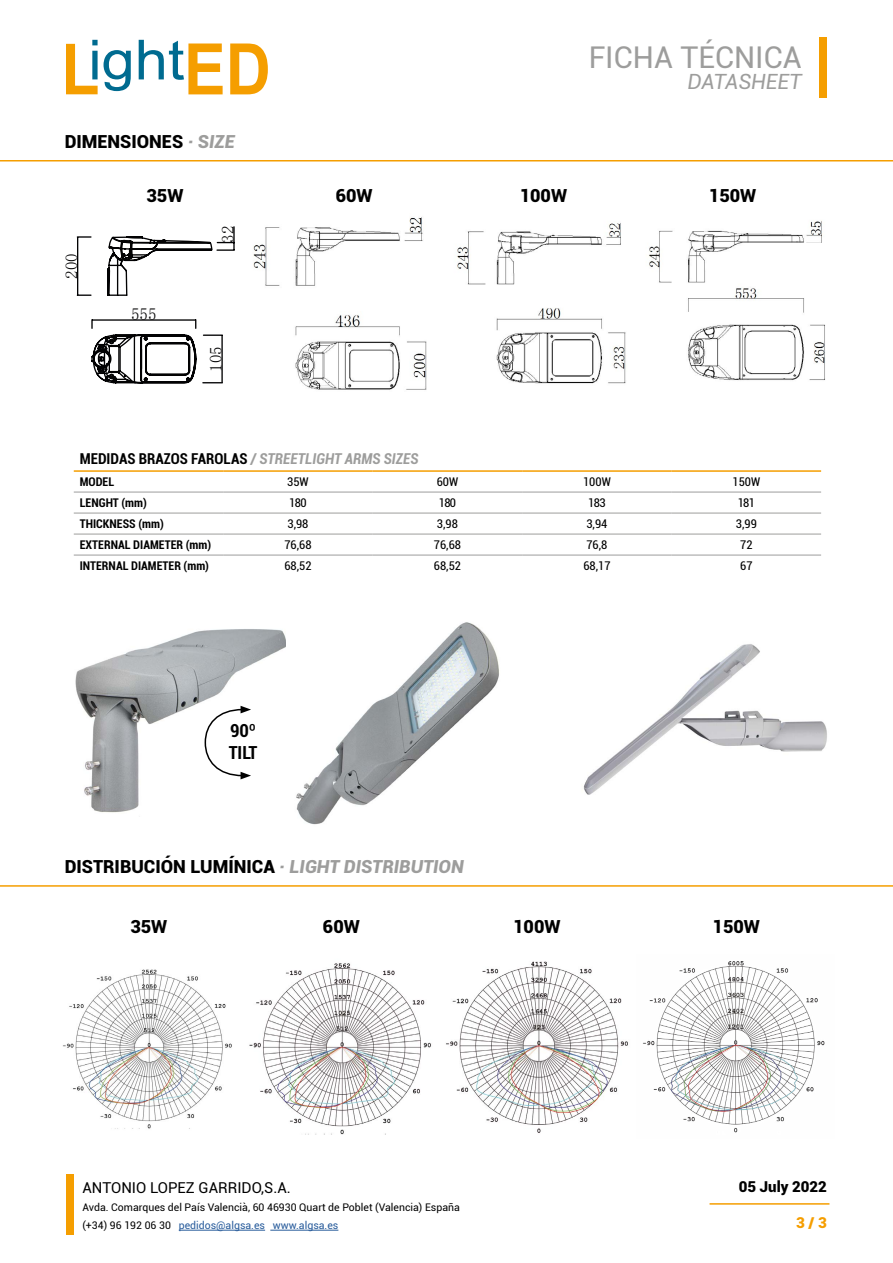
<style>
.page{position:relative;width:893px;height:1263px;background:#fff}
.page>*{position:absolute;margin:0;border:0;box-sizing:border-box;transform-origin:0 0}
.t1{font:30px "Roboto";color:#9d9d9c}
.t2{font:italic 21px "Roboto";color:#9d9d9c}
.t3{font:900 18px "Roboto";color:#000}
.t4{font:700 condensed 18px/21.6px "Roboto";color:#000}
.t5{font:16.8px "Sim Sun";color:#020203}
.t6{font:italic 700 condensed 15px "Roboto";color:#9d9d9c}
.t7{font:15px "Roboto";color:#000}
.t8{font:900 15px "Roboto";color:#000}
.t9{font:900 15px "Roboto";color:#f59e00}
.t10{font:condensed 12px "Roboto";color:#000}
.t11{font:700 condensed 12px "Roboto";color:#000}
.t12{font:10.5px/18px "Roboto";color:#000}
.s1{font-style:italic;color:#9d9d9c}
.s2{font-style:normal;color:#000}
.s3{color:#275b9b}
</style>
<div class="page">
<svg style="left:66px;top:40px;width:32px;height:54px"></svg>
<svg style="left:104px;top:50px;width:27px;height:41px"></svg>
<svg style="left:139px;top:40px;width:84px;height:54px"></svg>
<svg style="left:230px;top:44px;width:38px;height:50px"></svg>
<hr style="left:179px;top:1230px;width:86px;height:1px;background:#275b9b">
<hr style="left:270px;top:1230px;width:68px;height:1px;background:#275b9b">
<div style="left:819px;top:37px;width:8px;height:60px;background:#f59e00"></div>
<div style="left:66px;top:1175px;width:8px;height:60px;background:#f59e00"></div>
<hr style="left:710px;top:1203px;width:119px;height:2px;background:#f59e00">
<hr style="left:0;top:885px;width:893px;height:2px;background:#f59e00">
<hr style="left:0;top:160px;width:893px;height:1px;background:#f59e00">
<img style="left:253px;top:217px;width:174px;height:173px">
<img style="left:457px;top:223px;width:169px;height:161px">
<img style="left:649px;top:220px;width:176px;height:161px">
<svg style="left:76px;top:226px;width:159px;height:158px"></svg>
<hr style="left:74px;top:470px;width:149px;height:2px;background:#f59e00">
<hr style="left:223px;top:470px;width:150px;height:2px;background:#f59e00">
<hr style="left:373px;top:470px;width:149px;height:2px;background:#f59e00">
<hr style="left:522px;top:470px;width:150px;height:2px;background:#f59e00">
<hr style="left:672px;top:470px;width:149px;height:2px;background:#f59e00">
<hr style="left:74px;top:492px;width:149px;height:1px;background:#9d9d9c">
<hr style="left:223px;top:492px;width:150px;height:1px;background:#9d9d9c">
<hr style="left:373px;top:492px;width:149px;height:1px;background:#9d9d9c">
<hr style="left:522px;top:492px;width:150px;height:1px;background:#9d9d9c">
<hr style="left:672px;top:492px;width:149px;height:1px;background:#9d9d9c">
<hr style="left:74px;top:513px;width:149px;height:1px;background:#9d9d9c">
<hr style="left:223px;top:513px;width:150px;height:1px;background:#9d9d9c">
<hr style="left:373px;top:513px;width:149px;height:1px;background:#9d9d9c">
<hr style="left:522px;top:513px;width:150px;height:1px;background:#9d9d9c">
<hr style="left:672px;top:513px;width:149px;height:1px;background:#9d9d9c">
<hr style="left:74px;top:534px;width:149px;height:1px;background:#9d9d9c">
<hr style="left:223px;top:534px;width:150px;height:1px;background:#9d9d9c">
<hr style="left:373px;top:534px;width:149px;height:1px;background:#9d9d9c">
<hr style="left:522px;top:534px;width:150px;height:1px;background:#9d9d9c">
<hr style="left:672px;top:534px;width:149px;height:1px;background:#9d9d9c">
<hr style="left:74px;top:555px;width:149px;height:1px;background:#9d9d9c">
<hr style="left:223px;top:555px;width:150px;height:1px;background:#9d9d9c">
<hr style="left:373px;top:555px;width:149px;height:1px;background:#9d9d9c">
<hr style="left:522px;top:555px;width:150px;height:1px;background:#9d9d9c">
<hr style="left:672px;top:555px;width:149px;height:1px;background:#9d9d9c">
<img style="left:249px;top:963px;width:182px;height:172px">
<img style="left:446px;top:961px;width:182px;height:172px">
<img style="left:643px;top:961px;width:182px;height:172px">
<img style="left:63px;top:969px;width:169px;height:160px">
<img style="left:75px;top:629px;width:211px;height:184px">
<img style="left:296px;top:622px;width:203px;height:203px">
<img style="left:583px;top:644px;width:244px;height:151px">
<svg style="left:204px;top:706px;width:47px;height:73px"></svg>
<h3 class="t3" style="left:65px;top:129px;width:171px">DIMENSIONES <span class="s1">· SIZE</span></h3>
<h1 class="t1" style="left:589px;top:36px;width:214px">FICHA TÉCNICA</h1>
<h2 class="t2" style="left:687px;top:67px;width:116px">DATASHEET</h2>
<h3 class="t3" style="left:147px;top:183px;width:38px">35W</h3>
<h3 class="t3" style="left:336px;top:183px;width:38px">60W</h3>
<h3 class="t3" style="left:520px;top:183px;width:49px">100W</h3>
<h3 class="t3" style="left:709px;top:183px;width:49px">150W</h3>
<h3 class="t5" style="left:63px;top:279px;width:27px;rotate:-90deg">200</h3>
<h3 class="t5" style="left:131px;top:305px;width:27px">555</h3>
<h3 class="t5" style="left:219px;top:243px;width:18px;rotate:-90deg">32</h3>
<h3 class="t5" style="left:208px;top:372px;width:27px;rotate:-90deg">105</h3>
<h3 class="t6" style="left:80px;top:448px;width:340px"><span class="s2">MEDIDAS BRAZOS FAROLAS</span> / STREETLIGHT ARMS SIZES</h3>
<p class="t11" style="left:80px;top:473px;width:36px">MODEL</p>
<p class="t10" style="left:287px;top:473px;width:23px">35W</p>
<p class="t10" style="left:437px;top:473px;width:23px">60W</p>
<p class="t10" style="left:583px;top:473px;width:29px">100W</p>
<p class="t10" style="left:732px;top:473px;width:29px">150W</p>
<p class="t11" style="left:80px;top:494px;width:69px">LENGHT (mm)</p>
<p class="t10" style="left:289px;top:494px;width:19px">180</p>
<p class="t10" style="left:439px;top:494px;width:19px">180</p>
<p class="t10" style="left:588px;top:494px;width:19px">183</p>
<p class="t10" style="left:738px;top:494px;width:19px">181</p>
<p class="t11" style="left:80px;top:515px;width:85px">THICKNESS (mm)</p>
<p class="t10" style="left:287px;top:515px;width:22px">3,98</p>
<p class="t10" style="left:437px;top:515px;width:22px">3,98</p>
<p class="t10" style="left:586px;top:515px;width:22px">3,94</p>
<p class="t10" style="left:736px;top:515px;width:22px">3,99</p>
<p class="t11" style="left:80px;top:536px;width:133px">EXTERNAL DIAMETER (mm)</p>
<p class="t10" style="left:284px;top:536px;width:29px">76,68</p>
<p class="t10" style="left:434px;top:536px;width:29px">76,68</p>
<p class="t10" style="left:586px;top:536px;width:22px">76,8</p>
<p class="t10" style="left:740px;top:536px;width:14px">72</p>
<p class="t11" style="left:80px;top:557px;width:131px">INTERNAL DIAMETER (mm)</p>
<p class="t10" style="left:284px;top:557px;width:29px">68,52</p>
<p class="t10" style="left:434px;top:557px;width:29px">68,52</p>
<p class="t10" style="left:583px;top:557px;width:29px">68,17</p>
<p class="t10" style="left:740px;top:557px;width:14px">67</p>
<h3 class="t4" style="left:229px;top:719px;width:30px">90º<br>TILT</h3>
<h3 class="t3" style="left:65px;top:854px;width:400px">DISTRIBUCIÓN LUMÍNICA <span class="s1">· LIGHT DISTRIBUTION</span></h3>
<h3 class="t3" style="left:130px;top:914px;width:38px">35W</h3>
<h3 class="t3" style="left:323px;top:914px;width:38px">60W</h3>
<h3 class="t3" style="left:513px;top:914px;width:49px">100W</h3>
<h3 class="t3" style="left:713px;top:914px;width:49px">150W</h3>
<h3 class="t7" style="left:82px;top:1177px;width:210px">ANTONIO LOPEZ GARRIDO,S.A.</h3>
<p class="t12" style="left:82px;top:1198px;width:379px">Avda. Comarques del País Valencià, 60 46930 Quart de Poblet (Valencia) España (+34) 96 192 06 30 <span class="s3">pedidos@algsa.es www.algsa.es</span></p>
<h3 class="t8" style="left:739px;top:1176px;width:90px">05 July 2022</h3>
<h3 class="t9" style="left:796px;top:1212px;width:32px">3 / 3</h3>
</div>
